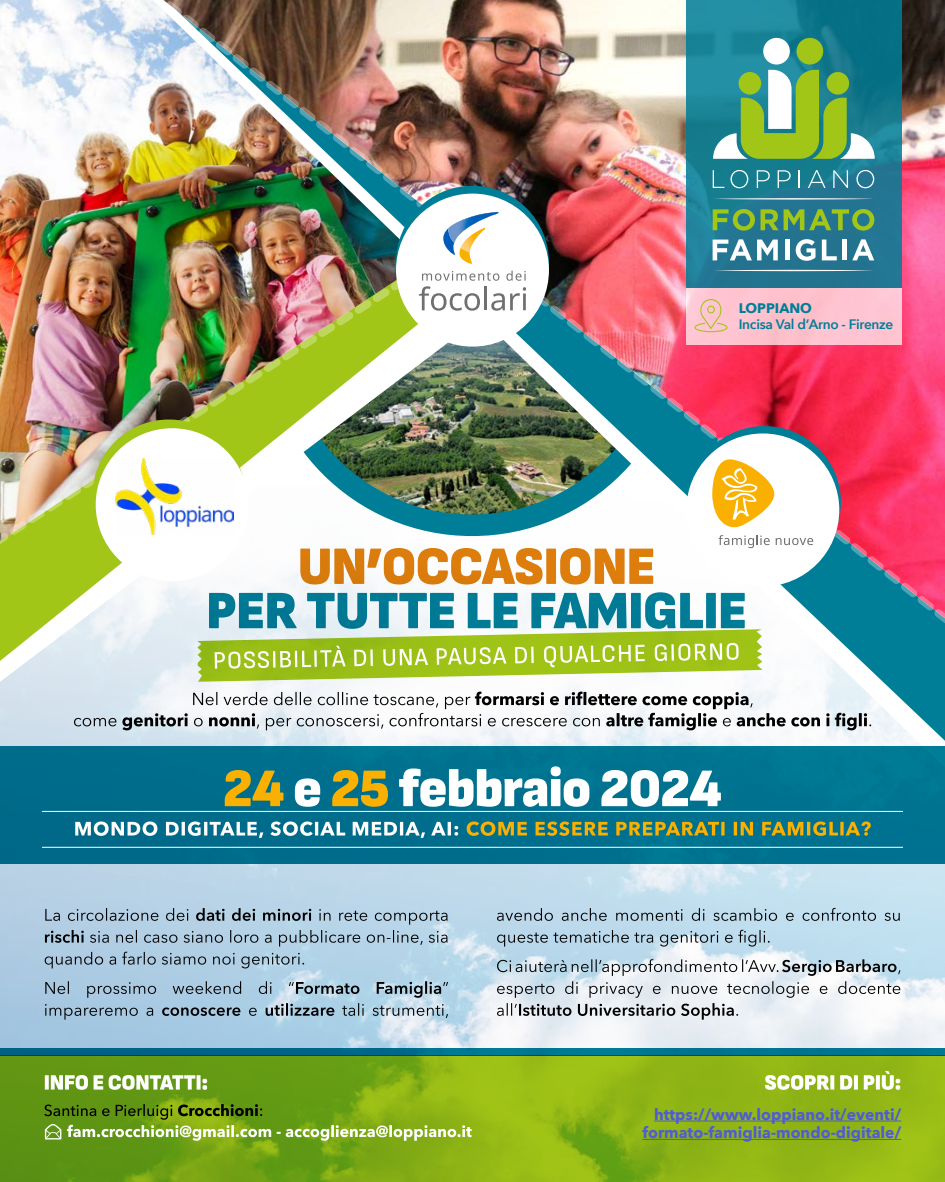
<style>
.page{position:relative;width:945px;height:1182px;background:#fff}
.page>*{position:absolute;margin:0;border:0;box-sizing:border-box;transform-origin:0 0}
.t1{font:700 15.75px/18.4px "Avenir Next";color:#4f5cd6;text-align:right}
.t2{font:700 13.83px "Avenir Next";color:#007e98}
.t3{font:600 13.65px "Avenir Next";letter-spacing:-.02em;color:#007e98}
</style>
<div class="page">
<img style="left:0;top:681px;width:945px;height:366px">
<svg style="left:0;top:559px;width:83px;height:102px;fill:#a2c617"></svg>
<img style="left:0;top:0;width:92px;height:259px">
<svg style="left:98px;top:637px;width:847px;height:109px"></svg>
<svg style="left:74px;top:691px;width:797px;height:39px"></svg>
<img style="left:92px;top:0;width:853px;height:637px">
<img style="left:0;top:259px;width:433px;height:300px">
<img style="left:83px;top:410px;width:768px;height:271px">
<div style="left:396px;top:186px;width:153px;height:153px;background:#007e98;border-radius:50%"></div>
<div style="left:396px;top:193px;width:153px;height:153px;background:#fff;border-radius:50%"></div>
<svg style="left:419px;top:270px;width:107px;height:40px"></svg>
<svg style="left:443px;top:228px;width:30px;height:36px"></svg>
<img style="left:461px;top:243px;width:12px;height:9px">
<img style="left:448px;top:212px;width:51px;height:31px">
<img style="left:115px;top:459px;width:119px;height:75px">
<svg style="left:497px;top:981px;width:403px;height:38px"></svg>
<svg style="left:497px;top:959px;width:403px;height:16px"></svg>
<svg style="left:497px;top:929px;width:273px;height:17px;background:#a2bbca"></svg>
<svg style="left:497px;top:907px;width:403px;height:13px;background:#a3bbc9"></svg>
<svg style="left:45px;top:981px;width:403px;height:38px;background:#97b2c4"></svg>
<svg style="left:45px;top:908px;width:403px;height:60px;background:#a0bacc"></svg>
<div style="left:0;top:746px;width:945px;height:117px;background:#006f8e"></div>
<svg style="left:0;top:1047px;width:945px;height:7px;background:#1d7d9a"></svg>
<svg style="left:0;top:1054px;width:945px;height:127px;background:#7fab16"></svg>
<svg style="left:467px;top:821px;width:404px;height:14px"></svg>
<svg style="left:75px;top:821px;width:383px;height:16px"></svg>
<svg style="left:399px;top:766px;width:322px;height:40px"></svg>
<svg style="left:332px;top:770px;width:56px;height:36px"></svg>
<svg style="left:295px;top:778px;width:25px;height:28px"></svg>
<svg style="left:225px;top:770px;width:58px;height:36px"></svg>
<hr style="left:654px;top:1120px;width:247px;height:1px;background:#4f5cd6">
<hr style="left:642px;top:1138px;width:259px;height:1px;background:#4f5cd6">
<svg style="left:44px;top:1103px;width:428px;height:37px;background:#80a731"></svg>
<svg style="left:45px;top:1074px;width:162px;height:15px"></svg>
<svg style="left:765px;top:1070px;width:135px;height:19px"></svg>
<svg style="left:686px;top:0;width:215px;height:288px;background:#1c7c93"></svg>
<div style="left:686px;top:288px;width:215px;height:57px;background:#fec4d0"></div>
<svg style="left:713px;top:170px;width:11px;height:18px"></svg>
<svg style="left:731px;top:170px;width:17px;height:18px"></svg>
<svg style="left:757px;top:170px;width:13px;height:18px"></svg>
<svg style="left:778px;top:170px;width:13px;height:18px"></svg>
<svg style="left:799px;top:170px;width:1px;height:18px"></svg>
<svg style="left:808px;top:170px;width:18px;height:18px"></svg>
<svg style="left:833px;top:170px;width:15px;height:18px"></svg>
<svg style="left:856px;top:170px;width:18px;height:18px"></svg>
<svg style="left:713px;top:209px;width:42px;height:21px"></svg>
<svg style="left:761px;top:209px;width:113px;height:21px;background:#5e9a57"></svg>
<svg style="left:713px;top:239px;width:65px;height:21px"></svg>
<div style="left:785px;top:239px;width:5px;height:21px;background:#fff"></div>
<svg style="left:796px;top:239px;width:20px;height:22px"></svg>
<svg style="left:822px;top:239px;width:15px;height:21px"></svg>
<div style="left:842px;top:239px;width:5px;height:21px;background:#fff"></div>
<svg style="left:852px;top:239px;width:22px;height:21px"></svg>
<svg style="left:713px;top:198px;width:162px;height:1px"></svg>
<svg style="left:713px;top:270px;width:162px;height:1px"></svg>
<div style="left:763px;top:38px;width:27px;height:27px;background:#fff;border-radius:50%"></div>
<div style="left:797px;top:38px;width:26px;height:27px;background:#a2c617;border-radius:50%"></div>
<svg style="left:713px;top:70px;width:162px;height:89px;background:#78b26f"></svg>
<svg style="left:694px;top:299px;width:34px;height:33px"></svg>
<hr style="left:42px;top:846px;width:861px;height:1px;background:#fff">
<hr style="left:42px;top:810px;width:861px;height:1px;background:#fff">
<p class="t2" style="left:739px;top:296px;width:75px">LOPPIANO</p>
<p class="t3" style="left:739px;top:313px;width:156px">Incisa Val d’Arno - Firenze</p>
<p class="t1" style="left:642px;top:1104px;width:260px">https://www.loppiano.it/eventi/ formato-famiglia-mondo-digitale/</p>
</div>
